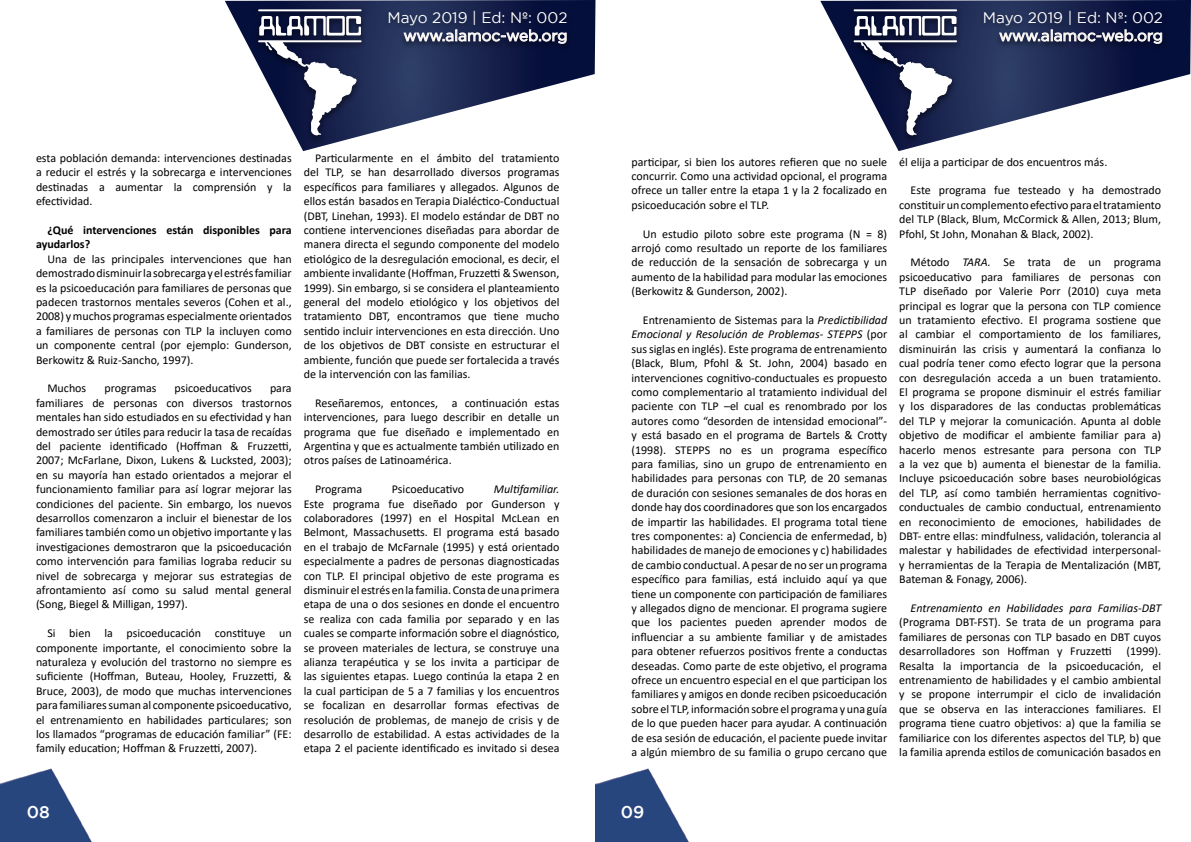
<style>
.page{position:relative;width:1191px;height:842px;background:#fff}
.page>*{position:absolute;margin:0;border:0;box-sizing:border-box;transform-origin:0 0}
.t1{font:500 17px "Gotham";color:#fff}
.t2{font:15.3px/18.3px "Gotham";color:#fff;text-align:right}
.t3{font:12px/14.4px "Calibri";color:#000;text-align:justify}
.t4{font:italic 12px "Calibri";color:#000}
.t5{font:700 12px/14.4px "Calibri";color:#000}
.s1{font-style:italic}
</style>
<div class="page">
<svg style="left:225px;top:0;width:370px;height:151px"></svg>
<img style="left:249px;top:3px;width:121px;height:143px">
<hr style="left:258px;top:9px;width:103px;height:2px;background:#fff">
<svg style="left:258px;top:16px;width:103px;height:120px"></svg>
<img style="left:378px;top:4px;width:199px;height:51px">
<svg style="left:403px;top:29px;width:163px;height:15px;background:#5e637c"></svg>
<svg style="left:820px;top:0;width:371px;height:151px"></svg>
<img style="left:845px;top:3px;width:121px;height:143px">
<hr style="left:853px;top:9px;width:104px;height:2px;background:#fff">
<svg style="left:853px;top:16px;width:104px;height:120px"></svg>
<img style="left:974px;top:4px;width:198px;height:51px">
<svg style="left:999px;top:29px;width:163px;height:15px;background:#5e637c"></svg>
<img style="left:0;top:768px;width:92px;height:74px">
<img style="left:595px;top:768px;width:94px;height:74px">
<p class="t2" style="left:387px;top:8px;width:182px">Mayo 2019 | Ed: Nº: 002 www.alamoc-web.org</p>
<p class="t2" style="left:983px;top:8px;width:182px">Mayo 2019 | Ed: Nº: 002 www.alamoc-web.org</p>
<p class="t3" style="left:36px;top:150px;width:257px">esta población demanda: intervenciones destinadas a reducir el estrés y la sobrecarga e intervenciones destinadas a aumentar la comprensión y la efectividad.</p>
<p class="t5" style="left:36px;top:223px;width:257px;text-indent:11px">¿Qué intervenciones están disponibles para ayudarlos?</p>
<p class="t3" style="left:36px;top:251px;width:257px;text-indent:11px">Una de las principales intervenciones que han demostrado disminuir la sobrecarga y el estrés familiar es la psicoeducación para familiares de personas que padecen trastornos mentales severos (Cohen et al., 2008) y muchos programas especialmente orientados a familiares de personas con TLP la incluyen como un componente central (por ejemplo: Gunderson, Berkowitz &amp; Ruiz-Sancho, 1997).</p>
<p class="t3" style="left:47px;top:381px;width:40px">Muchos</p>
<p class="t3" style="left:104px;top:381px;width:53px">programas</p>
<p class="t3" style="left:175px;top:381px;width:79px">psicoeducativos</p>
<p class="t3" style="left:36px;top:381px;width:257px;text-indent:234px">para familiares de personas con diversos trastornos mentales han sido estudiados en su efectividad y han demostrado ser útiles para reducir la tasa de recaídas del paciente identificado (Hoffman &amp; Fruzzetti, 2007; McFarlane, Dixon, Lukens &amp; Lucksted, 2003); en su mayoría han estado orientados a mejorar el funcionamiento familiar para así lograr mejorar las condiciones del paciente. Sin embargo, los nuevos desarrollos comenzaron a incluir el bienestar de los familiares también como un objetivo importante y las investigaciones demostraron que la psicoeducación como intervención para familias lograba reducir su nivel de sobrecarga y mejorar sus estrategias de afrontamiento así como su salud mental general (Song, Biegel &amp; Milligan, 1997).</p>
<p class="t3" style="left:36px;top:626px;width:257px;text-indent:11px">Si bien la psicoeducación constituye un componente importante, el conocimiento sobre la naturaleza y evolución del trastorno no siempre es suficiente (Hoffman, Buteau, Hooley, Fruzzetti, &amp; Bruce, 2003), de modo que muchas intervenciones para familiares suman al componente psicoeducativo, el entrenamiento en habilidades particulares; son los llamados “programas de educación familiar” (FE: family education; Hoffman &amp; Fruzzetti, 2007).</p>
<p class="t3" style="left:304px;top:150px;width:257px;text-indent:11px">Particularmente en el ámbito del tratamiento del TLP, se han desarrollado diversos programas específicos para familiares y allegados. Algunos de ellos están basados en Terapia Dialéctico-Conductual (DBT, Linehan, 1993). El modelo estándar de DBT no contiene intervenciones diseñadas para abordar de manera directa el segundo componente del modelo etiológico de la desregulación emocional, es decir, el ambiente invalidante (Hoffman, Fruzzetti &amp; Swenson, 1999). Sin embargo, si se considera el planteamiento general del modelo etiológico y los objetivos del tratamiento DBT, encontramos que tiene mucho sentido incluir intervenciones en esta dirección. Uno de los objetivos de DBT consiste en estructurar el ambiente, función que puede ser fortalecida a través de la intervención con las familias.</p>
<p class="t3" style="left:304px;top:395px;width:257px;text-indent:11px">Reseñaremos, entonces, a continuación estas intervenciones, para luego describir en detalle un programa que fue diseñado e implementado en Argentina y que es actualmente también utilizado en otros países de Latinoamérica.</p>
<p class="t3" style="left:315px;top:482px;width:49px">Programa</p>
<p class="t3" style="left:392px;top:482px;width:74px">Psicoeducativo</p>
<p class="t4" style="left:494px;top:481px;width:67px">Multifamiliar.</p>
<p class="t3" style="left:304px;top:496px;width:257px">Este programa fue diseñado por Gunderson y colaboradores (1997) en el Hospital McLean en Belmont, Massachusetts. El programa está basado en el trabajo de McFarnale (1995) y está orientado especialmente a padres de personas diagnosticadas con TLP. El principal objetivo de este programa es disminuir el estrés en la familia. Consta de una primera etapa de una o dos sesiones en donde el encuentro se realiza con cada familia por separado y en las cuales se comparte información sobre el diagnóstico, se proveen materiales de lectura, se construye una alianza terapéutica y se los invita a participar de las siguientes etapas. Luego continúa la etapa 2 en la cual participan de 5 a 7 familias y los encuentros se focalizan en desarrollar formas efectivas de resolución de problemas, de manejo de crisis y de desarrollo de estabilidad. A estas actividades de la etapa 2 el paciente identificado es invitado si desea</p>
<h1 class="t1" style="left:27px;top:803px;width:25px">08</h1>
<p class="t3" style="left:631px;top:154px;width:257px">participar, si bien los autores refieren que no suele concurrir. Como una actividad opcional, el programa ofrece un taller entre la etapa 1 y la 2 focalizado en psicoeducación sobre el TLP.</p>
<p class="t3" style="left:631px;top:226px;width:257px;text-indent:11px">Un estudio piloto sobre este programa (N = 8) arrojó como resultado un reporte de los familiares de reducción de la sensación de sobrecarga y un aumento de la habilidad para modular las emociones (Berkowitz &amp; Gunderson, 2002).</p>
<p class="t3" style="left:631px;top:312px;width:257px;text-indent:11px">Entrenamiento de Sistemas para la <span class="s1">Predictibilidad Emocional y Resolución de Problemas- STEPPS</span> (por sus siglas en inglés). Este programa de entrenamiento (Black, Blum, Pfohl &amp; St. John, 2004) basado en intervenciones cognitivo-conductuales es propuesto como complementario al tratamiento individual del paciente con TLP –el cual es renombrado por los autores como “desorden de intensidad emocional”- y está basado en el programa de Bartels &amp; Crotty (1998). STEPPS no es un programa específico para familias, sino un grupo de entrenamiento en habilidades para personas con TLP, de 20 semanas de duración con sesiones semanales de dos horas en donde hay dos coordinadores que son los encargados de impartir las habilidades. El programa total tiene tres componentes: a) Conciencia de enfermedad, b) habilidades de manejo de emociones y c) habilidades de cambio conductual. A pesar de no ser un programa específico para familias, está incluido aquí ya que tiene un componente con participación de familiares y allegados digno de mencionar. El programa sugiere que los pacientes pueden aprender modos de influenciar a su ambiente familiar y de amistades para obtener refuerzos positivos frente a conductas deseadas. Como parte de este objetivo, el programa ofrece un encuentro especial en el que participan los familiares y amigos en donde reciben psicoeducación sobre el TLP, información sobre el programa y una guía de lo que pueden hacer para ayudar. A continuación de esa sesión de educación, el paciente puede invitar a algún miembro de su familia o grupo cercano que</p>
<p class="t3" style="left:899px;top:154px;width:210px">él elija a participar de dos encuentros más.</p>
<p class="t3" style="left:899px;top:183px;width:263px;text-indent:11px">Este programa fue testeado y ha demostrado constituir un complemento efectivo para el tratamiento del TLP (Black, Blum, McCormick &amp; Allen, 2013; Blum, Pfohl, St John, Monahan &amp; Black, 2002).</p>
<p class="t3" style="left:899px;top:255px;width:263px;text-indent:11px">Método <span class="s1">TARA.</span> Se trata de un programa psicoeducativo para familiares de personas con TLP diseñado por Valerie Porr (2010) cuya meta principal es lograr que la persona con TLP comience un tratamiento efectivo. El programa sostiene que al cambiar el comportamiento de los familiares, disminuirán las crisis y aumentará la confianza lo cual podría tener como efecto lograr que la persona con desregulación acceda a un buen tratamiento.<br>El programa se propone disminuir el estrés familiar y los disparadores de las conductas problemáticas del TLP y mejorar la comunicación. Apunta al doble objetivo de modificar el ambiente familiar para a) hacerlo menos estresante para persona con TLP a la vez que b) aumenta el bienestar de la familia.<br>Incluye psicoeducación sobre bases neurobiológicas del TLP, así como también herramientas cognitivo&shy;conductuales de cambio conductual, entrenamiento en reconocimiento de emociones, habilidades de DBT- entre ellas: mindfulness, validación, tolerancia al malestar y habilidades de efectividad interpersonal&shy;y herramientas de la Terapia de Mentalización (MBT, Bateman &amp; Fonagy, 2006).</p>
<p class="t4" style="left:910px;top:600px;width:252px">Entrenamiento en Habilidades para Familias-DBT</p>
<p class="t3" style="left:899px;top:615px;width:263px">(Programa DBT-FST). Se trata de un programa para familiares de personas con TLP basado en DBT cuyos desarrolladores son Hoffman y Fruzzetti (1999).<br>Resalta la importancia de la psicoeducación, el entrenamiento de habilidades y el cambio ambiental y se propone interrumpir el ciclo de invalidación que se observa en las interacciones familiares. El programa tiene cuatro objetivos: a) que la familia se familiarice con los diferentes aspectos del TLP, b) que la familia aprenda estilos de comunicación basados en</p>
<h1 class="t1" style="left:621px;top:803px;width:25px">09</h1>
</div>
